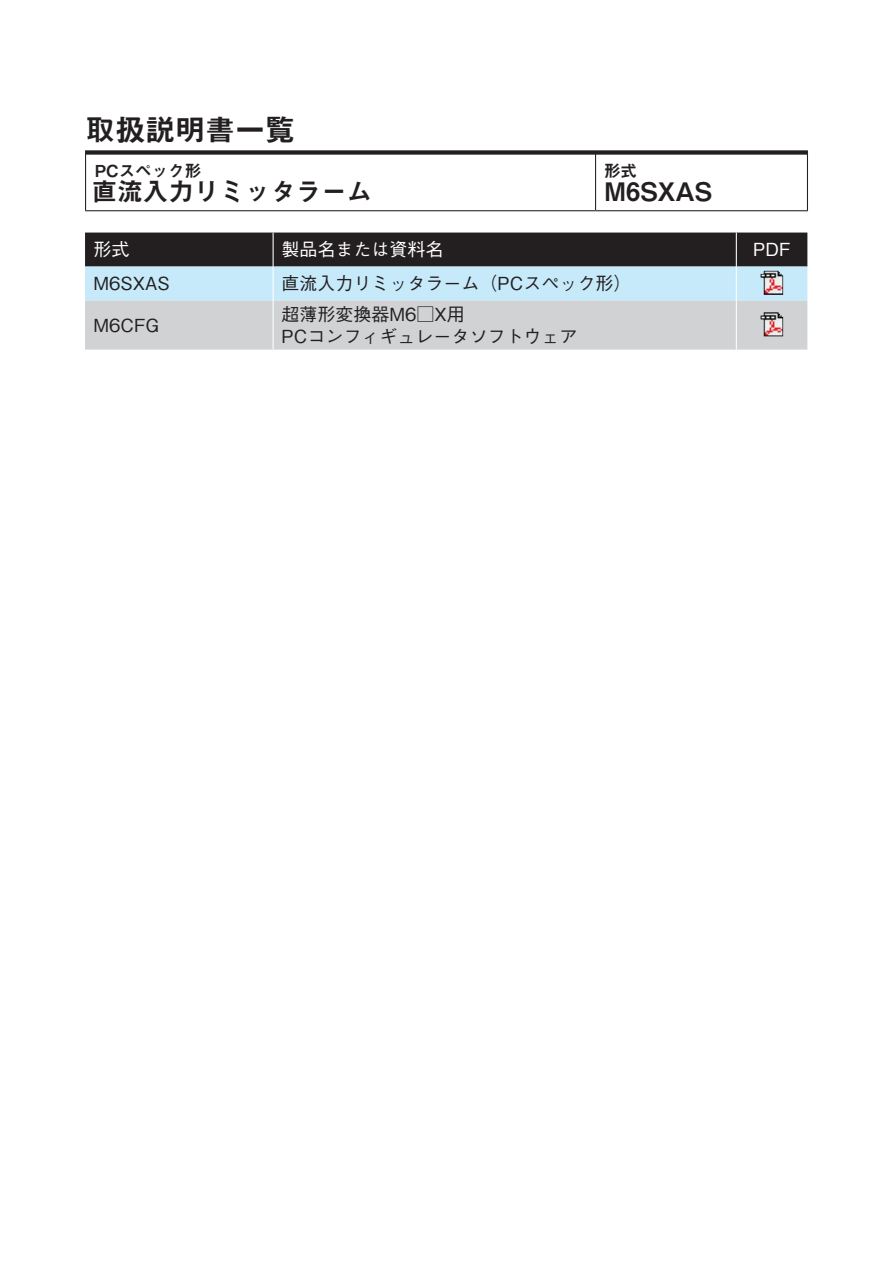
<style>
.page{position:relative;width:893px;height:1263px;background:#fff}
.page>*{position:absolute;margin:0;border:0;box-sizing:border-box;transform-origin:0 0}
.t1{font:30px "Midashi Go Pro MB31";color:#231f20}
.t2{font:25.5px "Midashi Go Pro MB31";color:#231f20}
.t3{font:500 18px "Gothic BBB Pro";color:#231f20}
.t4{font:500 18px "Gothic BBB Pro";color:#fff}
.t5{font:16.5px "Midashi Go Pro MB31";color:#231f20}
</style>
<div class="page">
<div style="left:85px;top:150px;width:723px;height:5px;background:#231f20"></div>
<hr style="left:595px;top:154px;width:1px;height:56px;background:#231f20">
<hr style="left:85px;top:154px;width:1px;height:56px;background:#231f20">
<hr style="left:807px;top:154px;width:1px;height:56px;background:#231f20">
<hr style="left:85px;top:210px;width:511px;height:1px;background:#231f20">
<hr style="left:596px;top:210px;width:212px;height:1px;background:#231f20">
<svg style="left:85px;top:233px;width:722px;height:117px;background:#9ca5ab"></svg>
<hr style="left:273px;top:233px;width:1px;height:34px;background:#fff">
<hr style="left:736px;top:233px;width:1px;height:34px;background:#fff">
<hr style="left:273px;top:267px;width:1px;height:34px;background:#fff">
<hr style="left:736px;top:267px;width:1px;height:34px;background:#fff">
<hr style="left:273px;top:301px;width:1px;height:49px;background:#fff">
<hr style="left:736px;top:301px;width:1px;height:49px;background:#fff">
<img style="left:761px;top:271px;width:22px;height:24px">
<img style="left:761px;top:312px;width:22px;height:24px">
<h1 class="t1" style="left:85px;top:106px;width:211px">取扱説明書一覧</h1>
<p class="t5" style="left:95px;top:157px;width:108px">PCスペック形</p>
<h2 class="t2" style="left:92px;top:171px;width:282px">直流入力リミッタラーム</h2>
<p class="t4" style="left:94px;top:235px;width:37px">形式</p>
<p class="t4" style="left:282px;top:235px;width:163px">製品名または資料名</p>
<p class="t5" style="left:604px;top:157px;width:34px">形式</p>
<h2 class="t2" style="left:604px;top:171px;width:110px">M6SXAS</h2>
<p class="t3" style="left:94px;top:269px;width:78px">M6SXAS</p>
<p class="t3" style="left:94px;top:311px;width:67px">M6CFG</p>
<p class="t3" style="left:282px;top:269px;width:351px">直流入力リミッタラーム（PCスペック形(</p>
<p class="t3" style="left:282px;top:299px;width:185px">超薄形変換器M6□X用</p>
<p class="t3" style="left:282px;top:322px;width:297px">PCコンフィギュレータソフトウェア</p>
<p class="t4" style="left:753px;top:235px;width:39px">PDF</p>
</div>
